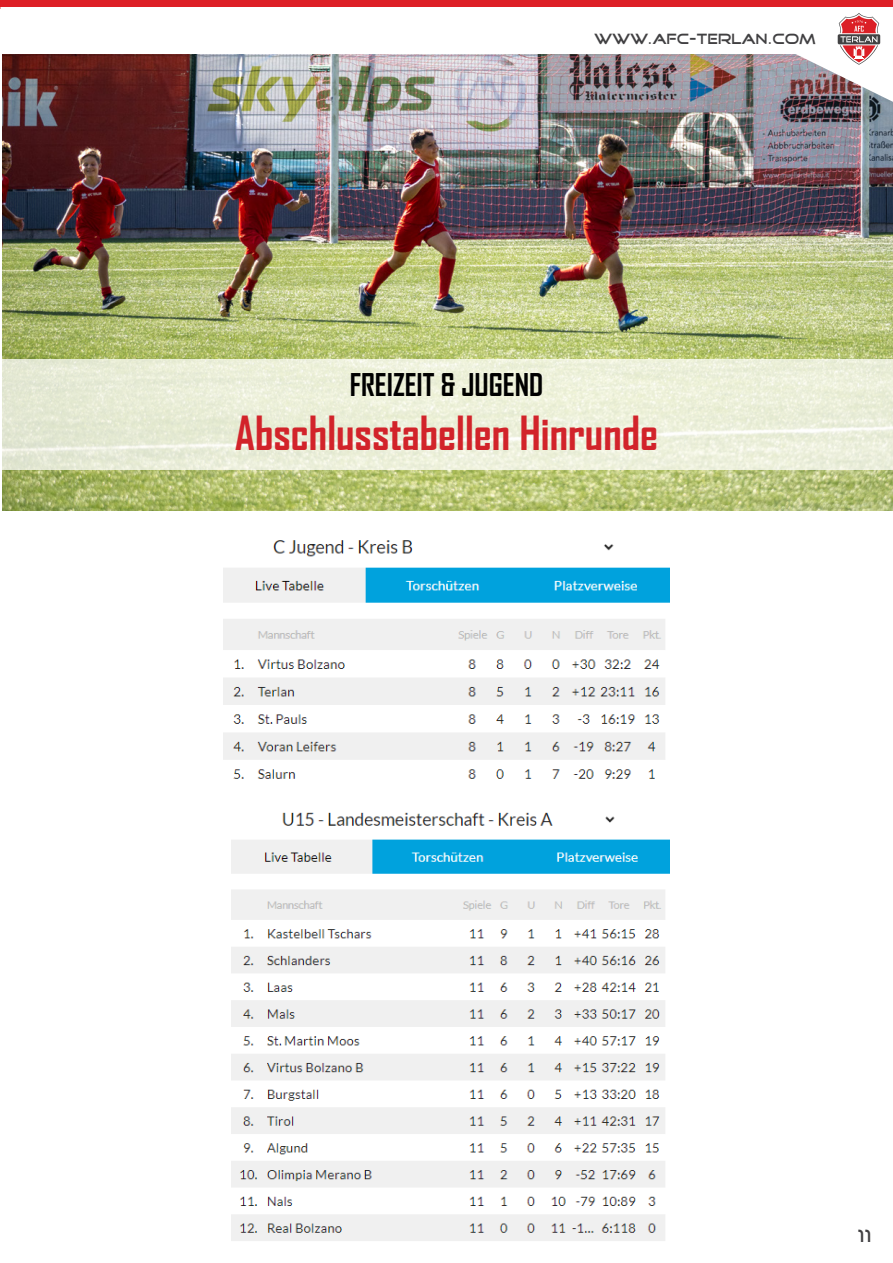
<style>
.page{position:relative;width:893px;height:1263px;background:#fff}
.page>*{position:absolute;margin:0;border:0;box-sizing:border-box;transform-origin:0 0}
.t1{font:700 45px "Agency FB";color:#d2232a}
.t2{font:700 30px "Agency FB";color:#000}
.t3{font:18px "Good Times";color:#414042}
.t4{font:15px "Good Times";color:#414042}
</style>
<div class="page">
<img style="left:2px;top:102px;width:891px;height:409px">
<svg style="left:2px;top:359px;width:891px;height:110px;fill:#ecefda"></svg>
<img style="left:231px;top:812px;width:438px;height:429px">
<img style="left:224px;top:540px;width:445px;height:239px">
<img style="left:0;top:6px;width:893px;height:96px">
<svg style="left:838px;top:13px;width:42px;height:52px"></svg>
<div style="left:0;top:0;width:893px;height:6px;background:#dd1f26"></div>
<p class="t4" style="left:594px;top:32px;width:224px">WWW.AFC-TERLAN.COM</p>
<p class="t2" style="left:350px;top:366px;width:195px">FREIZEIT &amp; JUGEND</p>
<p class="t1" style="left:235px;top:405px;width:425px">Abschlusstabellen Hinrunde</p>
<p class="t3" style="left:858px;top:1227px;width:15px">11</p>
</div>
